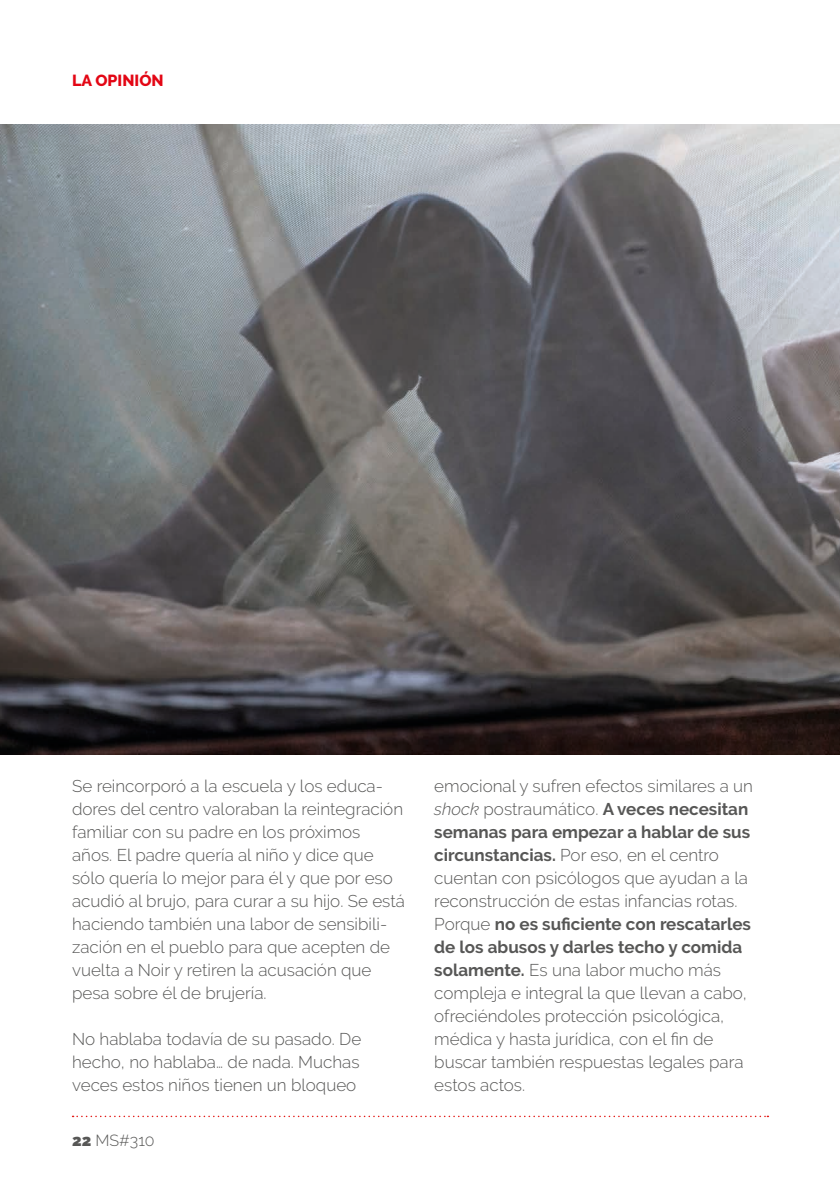
<style>
.page{position:relative;width:840px;height:1191px;background:#fff}
.page>*{position:absolute;margin:0;border:0;box-sizing:border-box;transform-origin:0 0}
.t1{font:300 17px/23px "Raleway";color:#575756}
.t2{font:800 16px "Raleway";color:#e30614}
.t3{font:300 16px "Raleway";color:#575756}
.s1{font-weight:900}
.s2{font-style:italic}
.s3{font-weight:700}
</style>
<div class="page">
<svg style="left:72px;top:1115px;width:696px;height:2px"></svg>
<img style="left:0;top:125px;width:839px;height:629px">
<p class="t2" style="left:72px;top:72px;width:93px">LA OPINIÓN</p>
<p class="t1" style="left:72px;top:774px;width:334px">Se reincorporó a la escuela y los educa&shy;dores del centro valoraban la reintegración familiar con su padre en los próximos<br>años. El padre quería al niño y dice que sólo quería lo mejor para él y que por eso acudió al brujo, para curar a su hijo. Se está haciendo también una labor de sensibili&shy;zación en el pueblo para que acepten de vuelta a Noir y retiren la acusación que pesa sobre él de brujería.</p>
<p class="t1" style="left:72px;top:1027px;width:290px;text-align:justify">No hablaba todavía de su pasado. De hecho, no hablaba… de nada. Muchas veces estos niños tienen un bloqueo</p>
<p class="t3" style="left:72px;top:1131px;width:84px"><span class="s1">22</span> MS#310</p>
<p class="t1" style="left:434px;top:774px;width:320px">emocional y sufren efectos similares a un <span class="s2">shock</span> postraumático. <span class="s3">A veces necesitan semanas para empezar a hablar de sus circunstancias.</span> Por eso, en el centro cuentan con psicólogos que ayudan a la reconstrucción de estas infancias rotas.<br>Porque <span class="s3">no es suficiente con rescatarles de los abusos y darles techo y comida solamente.</span> Es una labor mucho más compleja e integral la que llevan a cabo, ofreciéndoles protección psicológica, médica y hasta jurídica, con el fin de buscar también respuestas legales para estos actos.</p>
</div>
